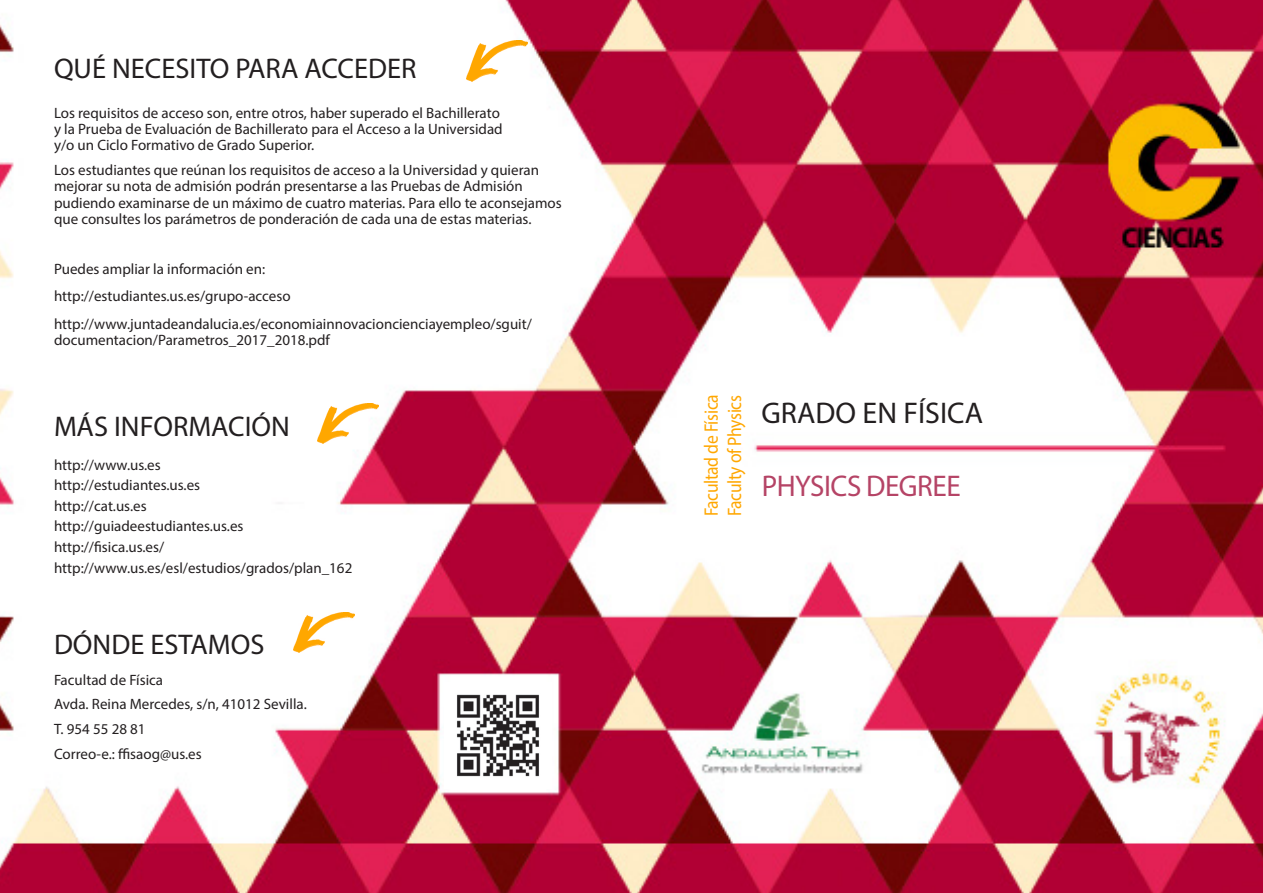
<style>
.page{position:relative;width:1263px;height:893px;background:#fff}
.page>*{position:absolute;margin:0;border:0;box-sizing:border-box;transform-origin:0 0}
.t1{font:30px "Myriad Pro";color:#231f20}
.t2{font:30px "Myriad Pro";letter-spacing:-.015em;color:#b54466}
.t3{font:28.5px "Myriad Pro";color:#231f20}
.t4{font:19.5px "Myriad Pro";letter-spacing:-.02em;color:#ffa700;scale:.9 1}
.t5{font:15px/16.4px "Myriad Pro";color:#231f20}
</style>
<div class="page">
<img style="left:0;top:0;width:1263px;height:893px">
<img style="left:467px;top:41px;width:61px;height:40px">
<img style="left:317px;top:403px;width:62px;height:41px">
<img style="left:293px;top:612px;width:62px;height:41px">
<img style="left:445px;top:682px;width:107px;height:107px">
<p class="t3" style="left:54px;top:51px;width:364px">QUÉ NECESITO PARA ACCEDER</p>
<p class="t5" style="left:54px;top:104px;width:447px">Los requisitos de acceso son, entre otros, haber superado el Bachillerato</p>
<p class="t5" style="left:54px;top:121px;width:450px">y la Prueba de Evaluación de Bachillerato para el Acceso a la Universidad</p>
<p class="t5" style="left:54px;top:137px;width:262px">y/o un Ciclo Formativo de Grado Superior.</p>
<p class="t5" style="left:54px;top:162px;width:509px">Los estudiantes que reúnan los requisitos de acceso a la Universidad y quieran mejorar su nota de admisión podrán presentarse a las Pruebas de Admisión pudiendo examinarse de un máximo de cuatro materias. Para ello te aconsejamos que consultes los parámetros de ponderación de cada una de estas materias.</p>
<p class="t5" style="left:54px;top:261px;width:213px">Puedes ampliar la información en:</p>
<p class="t5" style="left:54px;top:287px;width:238px">http://estudiantes.us.es/grupo-acceso</p>
<p class="t5" style="left:54px;top:316px;width:479px">http://www.juntadeandalucia.es/economiainnovacioncienciayempleo/sguit/ documentacion/Parametros_2017_2018.pdf</p>
<p class="t3" style="left:54px;top:409px;width:237px">MÁS INFORMACIÓN</p>
<p class="t5" style="left:54px;top:456px;width:108px">http://www.us.es</p>
<p class="t5" style="left:54px;top:477px;width:148px">http://estudiantes.us.es</p>
<p class="t5" style="left:54px;top:497px;width:94px">http://cat.us.es</p>
<p class="t5" style="left:54px;top:518px;width:191px">http://guiadeestudiantes.us.es</p>
<p class="t5" style="left:54px;top:538px;width:112px">http://fisica.us.es/</p>
<p class="t5" style="left:54px;top:559px;width:300px">http://www.us.es/esl/estudios/grados/plan_162</p>
<p class="t3" style="left:54px;top:627px;width:212px">DÓNDE ESTAMOS</p>
<p class="t5" style="left:54px;top:671px;width:111px">Facultad de Física</p>
<p class="t5" style="left:54px;top:696px;width:254px">Avda. Reina Mercedes, s/n, 41012 Sevilla.</p>
<p class="t5" style="left:54px;top:721px;width:93px">T. 954 55 28 81</p>
<p class="t5" style="left:54px;top:746px;width:149px">Correo-e.: ffisaog@us.es</p>
<p class="t4" style="left:699px;top:516px;width:137px;rotate:-90deg">Facultad de Física</p>
<p class="t4" style="left:723px;top:516px;width:136px;rotate:-90deg">Faculty of Physics</p>
<p class="t1" style="left:761px;top:394px;width:223px">GRADO EN FÍSICA</p>
<p class="t2" style="left:762px;top:468px;width:200px">PHYSICS DEGREE</p>
</div>
